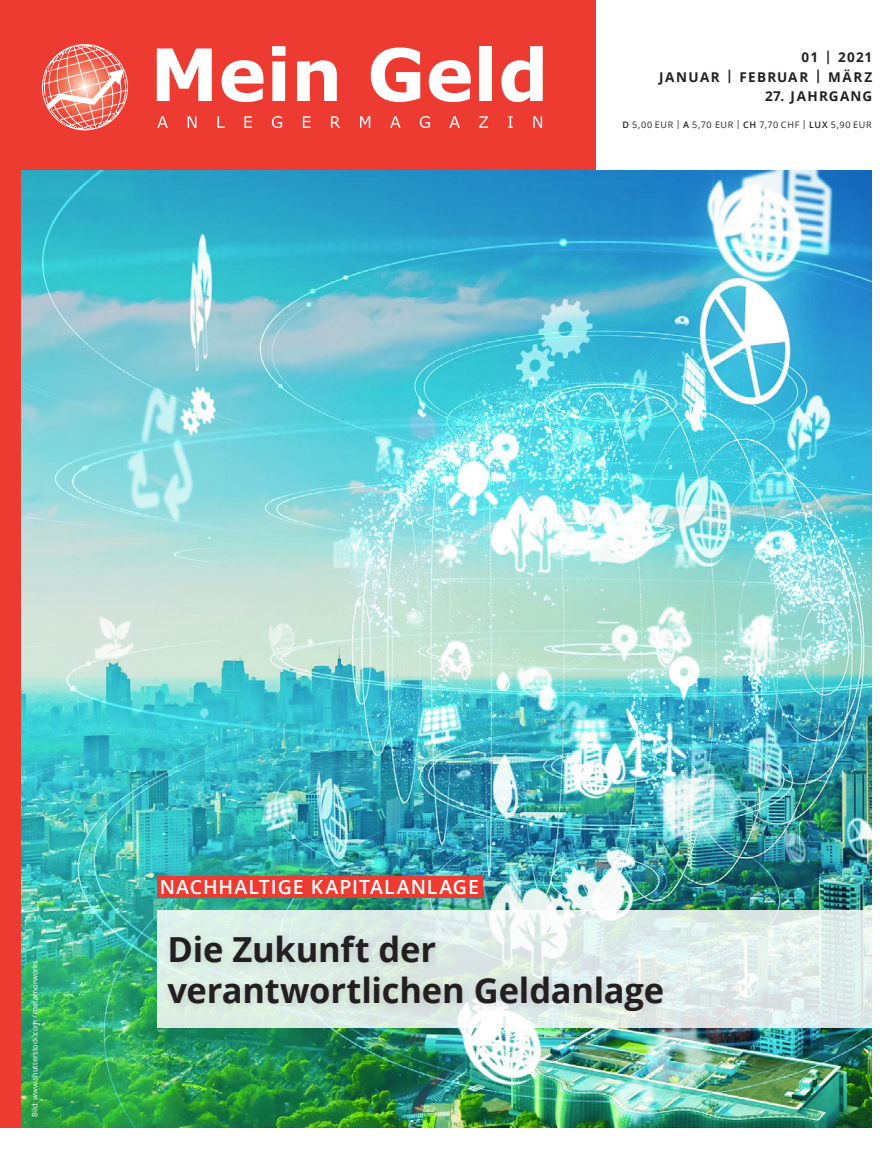
<style>
.page{position:relative;width:893px;height:1149px;background:#fff}
.page>*{position:absolute;margin:0;border:0;box-sizing:border-box;transform-origin:0 0}
.t1{font:700 34.5px/40.5px "Open Sans";letter-spacing:-.005em;color:#231f20}
.t2{font:600 19.5px "Open Sans";letter-spacing:.05em;color:#fff}
.t3{font:700 13.5px/19.5px "Open Sans";letter-spacing:.095em;color:#231f20;text-align:right}
.t4{font:9px "Open Sans";letter-spacing:.075em;color:#231f20}
.t5{font:7.5px "Open Sans";color:#fff}
.s1{font-weight:600}
</style>
<div class="page">
<div style="left:0;top:0;width:595px;height:1127px;background:#ee3b32"></div>
<img style="left:21px;top:170px;width:851px;height:957px">
<svg style="left:157px;top:48px;width:55px;height:53px"></svg>
<svg style="left:222px;top:60px;width:41px;height:42px"></svg>
<svg style="left:272px;top:46px;width:13px;height:55px"></svg>
<svg style="left:297px;top:60px;width:40px;height:41px"></svg>
<svg style="left:371px;top:47px;width:49px;height:55px"></svg>
<svg style="left:429px;top:60px;width:42px;height:42px"></svg>
<div style="left:480px;top:46px;width:12px;height:55px;background:#fff"></div>
<svg style="left:501px;top:46px;width:42px;height:56px"></svg>
<svg style="left:157px;top:116px;width:11px;height:12px"></svg>
<svg style="left:188px;top:116px;width:8px;height:12px"></svg>
<svg style="left:218px;top:116px;width:7px;height:12px"></svg>
<svg style="left:244px;top:116px;width:8px;height:12px"></svg>
<svg style="left:272px;top:116px;width:10px;height:12px"></svg>
<svg style="left:303px;top:116px;width:7px;height:12px"></svg>
<svg style="left:331px;top:116px;width:9px;height:12px"></svg>
<svg style="left:360px;top:116px;width:10px;height:12px"></svg>
<svg style="left:390px;top:116px;width:11px;height:12px"></svg>
<svg style="left:420px;top:116px;width:10px;height:12px"></svg>
<svg style="left:449px;top:116px;width:11px;height:12px"></svg>
<svg style="left:479px;top:116px;width:9px;height:12px"></svg>
<svg style="left:508px;top:116px;width:5px;height:12px"></svg>
<svg style="left:533px;top:116px;width:9px;height:12px"></svg>
<svg style="left:42px;top:44px;width:86px;height:86px"></svg>
<div style="left:157px;top:875px;width:326px;height:21px;background:#ee3b32"></div>
<svg style="left:157px;top:910px;width:715px;height:117px;background:#e1eeea"></svg>
<div style="left:161px;top:928px;width:511px;height:92px;background:#231f20;opacity:.15"></div>
<p class="t3" style="left:659px;top:47px;width:215px">01 | 2021<br>JANUAR | FEBRUAR | MÄRZ</p>
<p class="t3" style="left:765px;top:86px;width:109px">27. JAHRGANG</p>
<p class="t4" style="left:622px;top:118px;width:251px"><span class="s1">D</span> 5,00 EUR | <span class="s1">A</span> 5,70 EUR | <span class="s1">CH</span> 7,70 CHF | <span class="s1">LUX</span> 5,90 EUR</p>
<p class="t5" style="left:30px;top:1116px;width:158px;rotate:-90deg">Bild: www.shutterstock.com / metamorworks</p>
<p class="t2" style="left:160px;top:873px;width:321px">NACHHALTIGE KAPITALANLAGE</p>
<p class="t1" style="left:167px;top:928px;width:498px">Die Zukunft der verantwortlichen Geldanlage</p>
</div>
